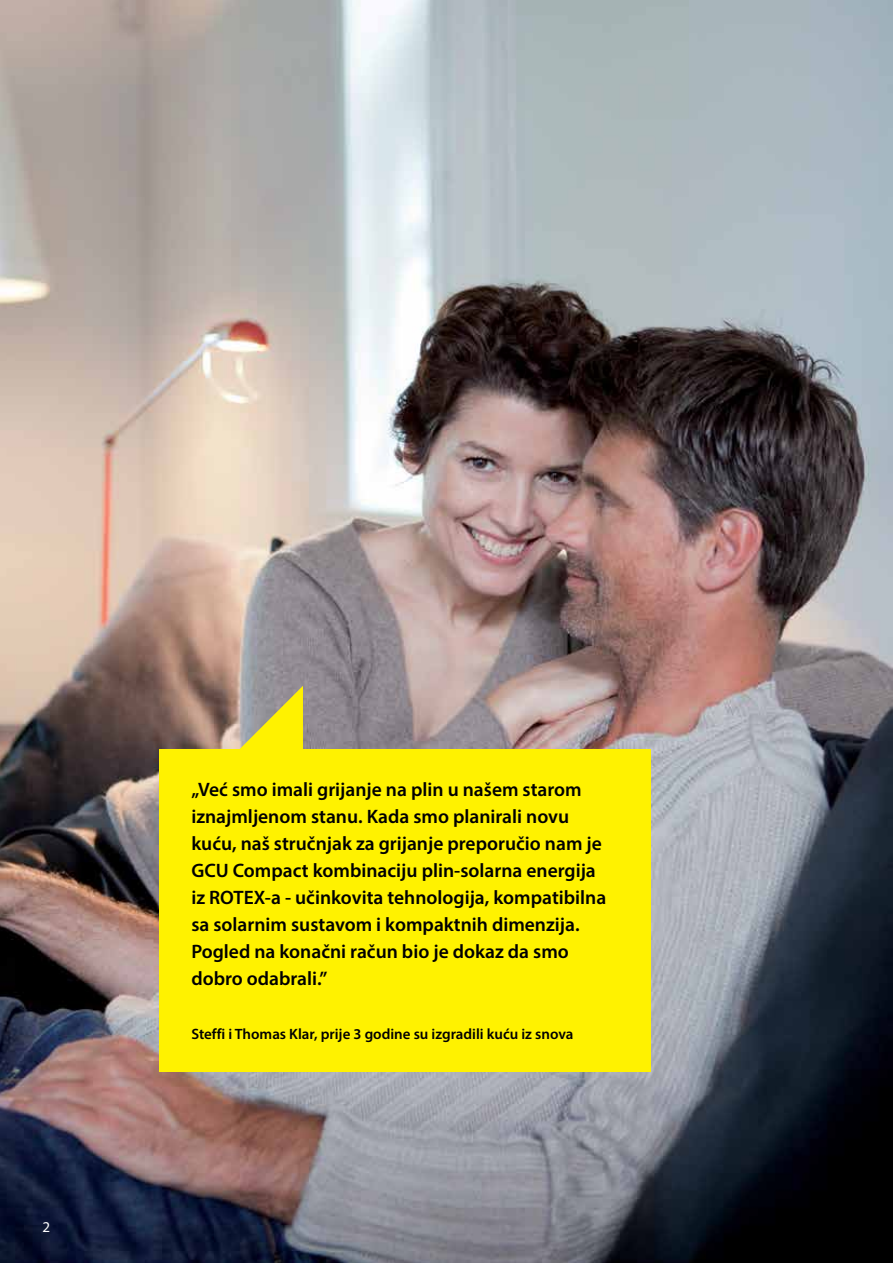
<style>
.page{position:relative;width:893px;height:1263px;background:#fff}
.page>*{position:absolute;margin:0;border:0;box-sizing:border-box;transform-origin:0 0}
.t1{font:600 19.5px/27px "Myriad Pro";color:#000}
.t2{font:600 15px "Myriad Pro";color:#000}
.t3{font:15px "Myriad Pro";color:#fff}
</style>
<div class="page">
<img style="left:0;top:0;width:893px;height:1263px">
<div style="left:159px;top:750px;width:492px;height:322px;background:#fff200"></div>
<svg style="left:233px;top:686px;width:70px;height:64px;background:#cdc456"></svg>
<p class="t3" style="left:43px;top:1218px;width:9px">2</p>
<p class="t1" style="left:191px;top:776px;width:416px">„Već smo imali grijanje na plin u našem starom iznajmljenom stanu. Kada smo planirali novu kuću, naš stručnjak za grijanje preporučio nam je GCU Compact kombinaciju plin-solarna energija iz ROTEX-a - učinkovita tehnologija, kompatibilna sa solarnim sustavom i kompaktnih dimenzija.<br>Pogled na konačni račun bio je dokaz da smo dobro odabrali.”</p>
<p class="t2" style="left:191px;top:1025px;width:384px">Steffi i Thomas Klar, prije 3 godine su izgradili kuću iz snova</p>
</div>
